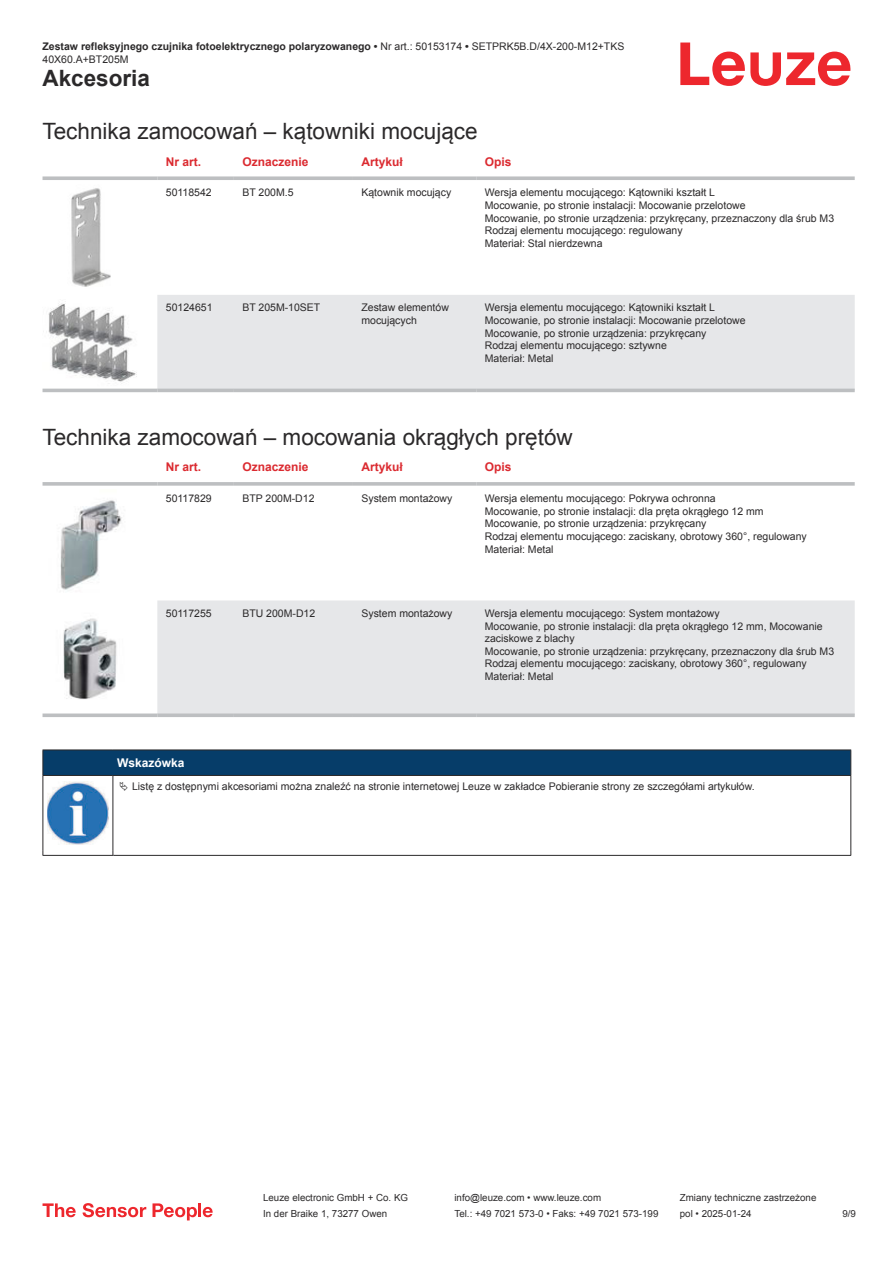
<style>
.page{position:relative;width:893px;height:1263px;background:#fff}
.page>*{position:absolute;margin:0;border:0;box-sizing:border-box;transform-origin:0 0}
.t1{font:22.5px "Arial";color:#2b292a}
.t2{font:700 22.5px "Arial";color:#2b292a}
.t3{font:700 12px "Arial";color:#db2a30}
.t4{font:700 12px "Arial";color:#fff}
.t5{font:10.5px/12.6px "Arial";color:#2b292a}
.t6{font:700 10.5px/12.6px "Arial";color:#2b292a}
.t7{font:9.75px "Arial";color:#2b292a}
.s1{font-weight:400}
</style>
<div class="page">
<svg style="left:680px;top:43px;width:170px;height:43px"></svg>
<svg style="left:43px;top:388px;width:811px;height:5px"></svg>
<div style="left:157px;top:295px;width:698px;height:94px;background:#e6e7e9"></div>
<svg style="left:43px;top:176px;width:114px;height:4px"></svg>
<svg style="left:157px;top:176px;width:77px;height:4px"></svg>
<svg style="left:234px;top:176px;width:119px;height:4px"></svg>
<svg style="left:353px;top:176px;width:123px;height:4px"></svg>
<svg style="left:476px;top:176px;width:379px;height:4px;background:#c4c6c8"></svg>
<hr style="left:43px;top:389px;width:114px;height:3px;background:#bdbfc1">
<hr style="left:157px;top:389px;width:77px;height:3px;background:#bdbfc1">
<hr style="left:234px;top:389px;width:119px;height:3px;background:#bdbfc1">
<hr style="left:353px;top:389px;width:123px;height:3px;background:#bdbfc1">
<hr style="left:476px;top:389px;width:379px;height:3px;background:#bdbfc1">
<img style="left:71px;top:188px;width:40px;height:99px">
<img style="left:48px;top:301px;width:89px;height:81px">
<div style="left:157px;top:600px;width:698px;height:113px;background:#e6e7e9"></div>
<svg style="left:43px;top:482px;width:114px;height:4px"></svg>
<svg style="left:157px;top:482px;width:77px;height:4px"></svg>
<svg style="left:234px;top:482px;width:119px;height:4px"></svg>
<svg style="left:353px;top:482px;width:123px;height:4px"></svg>
<svg style="left:476px;top:482px;width:379px;height:4px;background:#c3c5c7"></svg>
<svg style="left:43px;top:713px;width:114px;height:4px"></svg>
<svg style="left:157px;top:713px;width:77px;height:4px"></svg>
<svg style="left:234px;top:713px;width:119px;height:4px"></svg>
<svg style="left:353px;top:713px;width:123px;height:4px"></svg>
<svg style="left:476px;top:713px;width:379px;height:4px;background:#c2c4c6"></svg>
<img style="left:60px;top:500px;width:62px;height:90px">
<img style="left:63px;top:618px;width:54px;height:82px">
<svg style="left:44px;top:776px;width:806px;height:79px"></svg>
<hr style="left:43px;top:749px;width:70px;height:1px;background:#2b292a">
<hr style="left:43px;top:775px;width:70px;height:1px;background:#2b292a">
<hr style="left:113px;top:749px;width:738px;height:1px;background:#2b292a">
<div style="left:43px;top:750px;width:808px;height:25px;background:#063d69"></div>
<hr style="left:113px;top:775px;width:738px;height:1px;background:#2b292a">
<hr style="left:43px;top:776px;width:1px;height:75px;background:#2b292a">
<hr style="left:113px;top:776px;width:1px;height:75px;background:#2b292a">
<hr style="left:850px;top:776px;width:1px;height:75px;background:#2b292a">
<hr style="left:43px;top:855px;width:70px;height:1px;background:#2b292a">
<hr style="left:113px;top:855px;width:738px;height:1px;background:#2b292a">
<img style="left:47px;top:782px;width:61px;height:63px">
<div style="left:115px;top:776px;width:734px;height:21px;background:#fff"></div>
<svg style="left:43px;top:1203px;width:33px;height:14px"></svg>
<svg style="left:83px;top:1203px;width:63px;height:14px"></svg>
<svg style="left:153px;top:1203px;width:44px;height:17px"></svg>
<hr style="left:198px;top:1203px;width:3px;height:14px;background:#ed272d">
<svg style="left:203px;top:1207px;width:10px;height:10px"></svg>
<p class="t6" style="left:43px;top:41px;width:583px">Zestaw refleksyjnego czujnika fotoelektrycznego polaryzowanego • <span class="s1">Nr art.: 50153174</span> • <span class="s1">SETPRK5B.D/4X-200-M12+TKS<br>40X60.A+BT205M</span></p>
<h1 class="t2" style="left:43px;top:70px;width:109px">Akcesoria</h1>
<h1 class="t1" style="left:43px;top:116px;width:437px">Technika zamocowań – kątowniki mocujące</h1>
<p class="t3" style="left:166px;top:157px;width:37px">Nr art.</p>
<p class="t3" style="left:242px;top:157px;width:68px">Oznaczenie</p>
<p class="t3" style="left:361px;top:153px;width:43px">Artykuł</p>
<p class="t3" style="left:485px;top:157px;width:28px">Opis</p>
<p class="t5" style="left:166px;top:186px;width:47px">50118542</p>
<p class="t5" style="left:242px;top:187px;width:53px">BT 200M.5</p>
<p class="t5" style="left:361px;top:186px;width:91px">Kątownik mocujący</p>
<p class="t5" style="left:485px;top:186px;width:351px">Wersja elementu mocującego: Kątowniki kształt L<br>Mocowanie, po stronie instalacji: Mocowanie przelotowe<br>Mocowanie, po stronie urządzenia: przykręcany, przeznaczony dla śrub M3<br>Rodzaj elementu mocującego: regulowany<br>Materiał: Stal nierdzewna</p>
<p class="t5" style="left:166px;top:302px;width:48px">50124651</p>
<p class="t5" style="left:242px;top:302px;width:80px">BT 205M-10SET</p>
<p class="t5" style="left:361px;top:301px;width:89px">Zestaw elementów mocujących</p>
<p class="t5" style="left:485px;top:301px;width:262px">Wersja elementu mocującego: Kątowniki kształt L Mocowanie, po stronie instalacji: Mocowanie przelotowe Mocowanie, po stronie urządzenia: przykręcany<br>Rodzaj elementu mocującego: sztywne<br>Materiał: Metal</p>
<h1 class="t1" style="left:43px;top:422px;width:532px">Technika zamocowań – mocowania okrągłych prętów</h1>
<p class="t3" style="left:166px;top:462px;width:37px">Nr art.</p>
<p class="t3" style="left:242px;top:462px;width:68px">Oznaczenie</p>
<p class="t3" style="left:361px;top:459px;width:43px">Artykuł</p>
<p class="t3" style="left:485px;top:462px;width:28px">Opis</p>
<p class="t5" style="left:166px;top:492px;width:47px">50117829</p>
<p class="t5" style="left:242px;top:493px;width:74px">BTP 200M-D12</p>
<p class="t5" style="left:361px;top:492px;width:93px">System montażowy</p>
<p class="t5" style="left:485px;top:492px;width:324px">Wersja elementu mocującego: Pokrywa ochronna<br>Mocowanie, po stronie instalacji: dla pręta okrągłego 12 mm Mocowanie, po stronie urządzenia: przykręcany<br>Rodzaj elementu mocującego: zaciskany, obrotowy 360°, regulowany Materiał: Metal</p>
<p class="t5" style="left:166px;top:608px;width:47px">50117255</p>
<p class="t5" style="left:242px;top:607px;width:74px">BTU 200M-D12</p>
<p class="t5" style="left:361px;top:607px;width:93px">System montażowy</p>
<p class="t5" style="left:485px;top:607px;width:351px">Wersja elementu mocującego: System montażowy<br>Mocowanie, po stronie instalacji: dla pręta okrągłego 12 mm, Mocowanie zaciskowe z blachy<br>Mocowanie, po stronie urządzenia: przykręcany, przeznaczony dla śrub M3<br>Rodzaj elementu mocującego: zaciskany, obrotowy 360°, regulowany Materiał: Metal</p>
<p class="t4" style="left:117px;top:754px;width:69px">Wskazówka</p>
<p class="t5" style="left:132px;top:780px;width:624px">Listę z dostępnymi akcesoriami można znaleźć na stronie internetowej Leuze w zakładce Pobieranie strony ze szczegółami artykułów.</p>
<p class="t7" style="left:263px;top:1191px;width:146px">Leuze electronic GmbH + Co. KG</p>
<p class="t7" style="left:454px;top:1191px;width:148px">info@leuze.com • www.leuze.com</p>
<p class="t7" style="left:680px;top:1191px;width:138px">Zmiany techniczne zastrzeżone</p>
<p class="t7" style="left:263px;top:1207px;width:126px">In der Braike 1, 73277 Owen</p>
<p class="t7" style="left:454px;top:1207px;width:205px">Tel.: +49 7021 573-0 • Faks: +49 7021 573-199</p>
<p class="t7" style="left:680px;top:1207px;width:73px">pol • 2025-01-24</p>
<p class="t7" style="left:842px;top:1207px;width:15px">9 /9</p>
</div>
